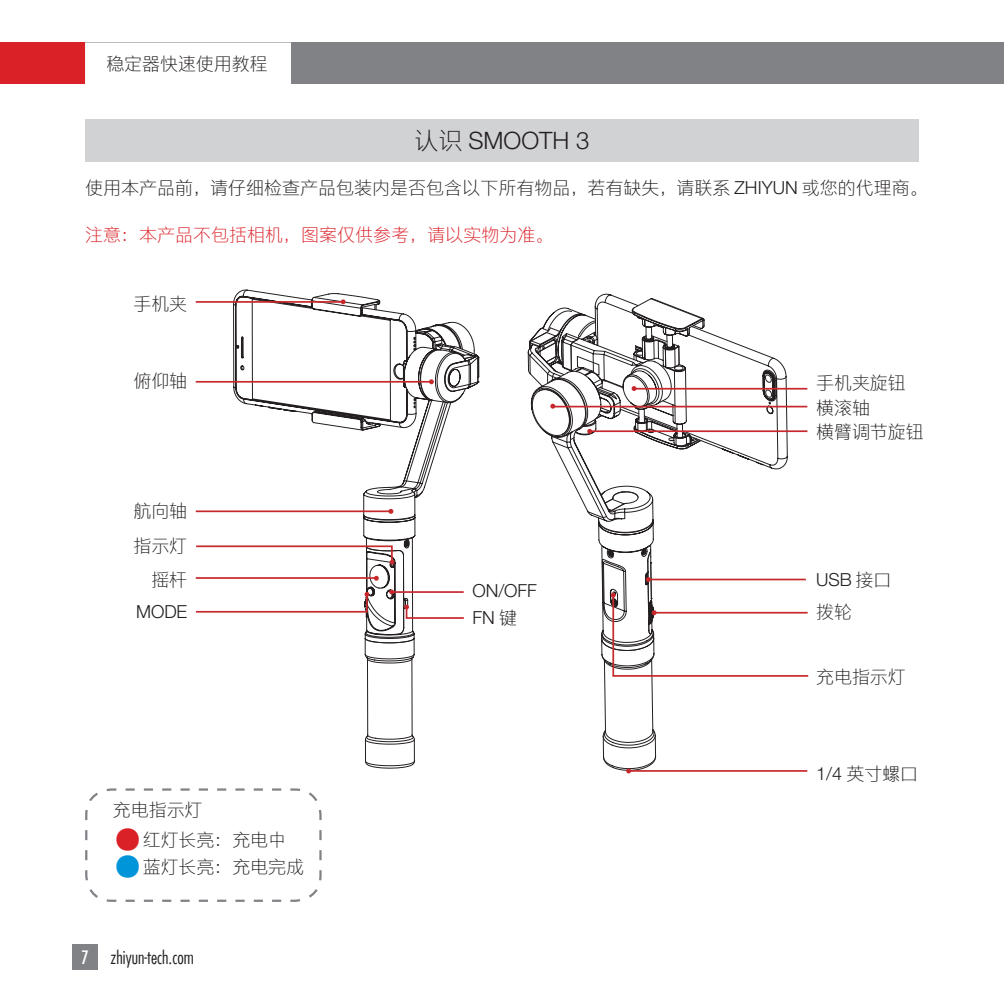
<style>
.page{position:relative;width:1004px;height:1004px;background:#fff}
.page>*{position:absolute;margin:0;border:0;box-sizing:border-box;transform-origin:0 0}
.标题1{font:24px "M Ying Hei PRC W3";color:#231f20}
.正文无段前段后{font:18px "M Ying Hei PRC W3";letter-spacing:-.005em;color:#231f20}
.正文样式01{font:18px "M Ying Hei PRC W3";color:#231f20}
.正文样式01-2{font:18px "M Ying Hei PRC W3";color:#da2128}
.t1{font:300 condensed 18px "Futura LT";color:#231f20}
.页码{font:18px "M Ying Hei PRC W3";letter-spacing:-.005em;color:#231f20}
.s1{font-size:30px;color:#da2128}
.s2{font-size:30px;color:#0095d9}
.s3{font-weight:400;color:#fff}
</style>
<div class="page">
<div style="left:0;top:43px;width:85px;height:41px;background:#da2128"></div>
<div style="left:72px;top:944px;width:26px;height:25px;background:#808285"></div>
<div style="left:85px;top:43px;width:918px;height:41px;background:#808285"></div>
<div style="left:85px;top:43px;width:206px;height:41px;background:#fff"></div>
<div style="left:85px;top:119px;width:833px;height:43px;background:#d1d2d4"></div>
<svg style="left:529px;top:307px;width:154px;height:127px"></svg>
<svg style="left:233px;top:289px;width:157px;height:479px"></svg>
<svg style="left:311px;top:297px;width:168px;height:469px"></svg>
<hr style="left:196px;top:301px;width:147px;height:2px;background:#c7282c">
<svg style="left:341px;top:299px;width:4px;height:5px"></svg>
<svg style="left:195px;top:349px;width:282px;height:294px"></svg>
<svg style="left:390px;top:590px;width:418px;height:182px"></svg>
<svg style="left:626px;top:768px;width:5px;height:5px"></svg>
<svg style="left:547px;top:310px;width:262px;height:367px"></svg>
<svg style="left:85px;top:788px;width:237px;height:114px"></svg>
<p class="页码" style="left:106px;top:52px;width:163px">稳定器快速使用教程</p>
<p class="标题1" style="left:414px;top:126px;width:176px">认识 SMOOTH 3</p>
<p class="正文样式01" style="left:85px;top:177px;width:844px">使用本产品前，请仔细检查产品包装内是否包含以下所有物品，若有缺失，请联系 ZHIYUN 或您的代理商。</p>
<p class="正文样式01-2" style="left:85px;top:224px;width:470px">注意：本产品不包括相机，图案仅供参考，请以实物为准。</p>
<p class="正文无段前段后" style="left:133px;top:292px;width:55px">手机夹</p>
<p class="正文无段前段后" style="left:133px;top:369px;width:55px">俯仰轴</p>
<p class="正文无段前段后" style="left:133px;top:500px;width:55px">航向轴</p>
<p class="正文无段前段后" style="left:133px;top:534px;width:55px">指示灯</p>
<p class="正文无段前段后" style="left:151px;top:569px;width:37px">摇杆</p>
<p class="正文无段前段后" style="left:136px;top:600px;width:53px">MODE</p>
<p class="正文无段前段后" style="left:113px;top:798px;width:91px">充电指示灯</p>
<p class="正文无段前段后" style="left:113px;top:828px;width:175px"><span class="s1">●</span>红灯长亮：充电中</p>
<p class="正文无段前段后" style="left:113px;top:855px;width:193px"><span class="s2">●</span>蓝灯长亮：充电完成</p>
<p class="t1" style="left:81px;top:946px;width:114px"><span class="s3">7</span> zhiyun-tech.com</p>
<p class="正文无段前段后" style="left:472px;top:580px;width:66px">ON/OFF</p>
<p class="正文无段前段后" style="left:472px;top:607px;width:46px">FN 键</p>
<p class="正文无段前段后" style="left:816px;top:372px;width:91px">手机夹旋钮</p>
<p class="正文无段前段后" style="left:816px;top:396px;width:55px">横滚轴</p>
<p class="正文无段前段后" style="left:816px;top:421px;width:109px">横臂调节旋钮</p>
<p class="正文无段前段后" style="left:816px;top:569px;width:77px">USB 接口</p>
<p class="正文无段前段后" style="left:816px;top:600px;width:37px">拨轮</p>
<p class="正文无段前段后" style="left:816px;top:665px;width:91px">充电指示灯</p>
<p class="正文无段前段后" style="left:816px;top:762px;width:103px">1/4 英寸螺口</p>
</div>
